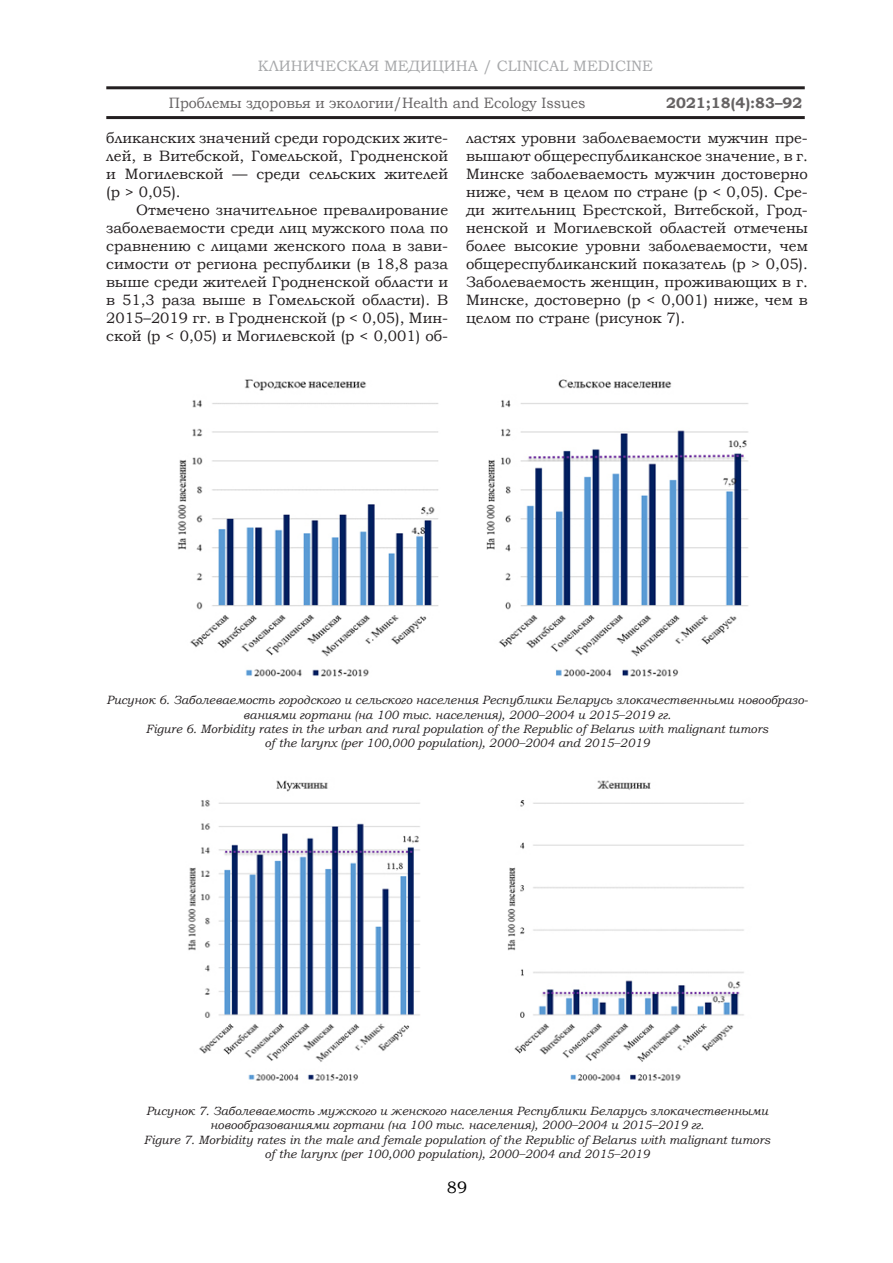
<style>
.page{position:relative;width:893px;height:1263px;background:#fff}
.page>*{position:absolute;margin:0;border:0;box-sizing:border-box;transform-origin:0 0}
.t1{font:16.5px "Bookman Old Style";color:#000}
.ТЕЛО__статья{font:15px/18px "Bookman Old Style";color:#231f20;text-align:justify}
.ТЕЛО__статья-2{font:15px "Bookman Old Style";color:#231f20;scale:.95 1}
.t2{font:15px "Bookman Old Style";color:#808285}
.t3{font:700 15px "Bookman Old Style";color:#231f20}
.Рисунок{font:italic 12px/14.4px "Bookman Old Style";color:#231f20;text-align:center}
</style>
<div class="page">
<hr style="left:106px;top:86px;width:699px;height:3px;background:#231f20">
<hr style="left:106px;top:116px;width:699px;height:3px;background:#231f20">
<img style="left:177px;top:379px;width:572px;height:298px">
<img style="left:188px;top:780px;width:556px;height:301px">
<p class="t2" style="left:258px;top:56px;width:397px">КЛИНИЧЕСКАЯ МЕДИЦИНА / CLINICAL MEDICINE</p>
<p class="ТЕЛО__статья-2" style="left:169px;top:93px;width:440px">Проблемы здоровья и экологии/Health and Ecology Issues</p>
<p class="t3" style="left:666px;top:92px;width:138px">2021;18(4):83–92</p>
<p class="ТЕЛО__статья" style="left:106px;top:129px;width:343px">бликанских значений среди городских жите&shy;лей, в Витебской, Гомельской, Гродненской и Могилевской — среди сельских жителей (p &gt; 0,05).</p>
<p class="ТЕЛО__статья" style="left:106px;top:201px;width:343px;text-indent:30px">Отмечено значительное превалирование заболеваемости среди лиц мужского пола по сравнению с лицами женского пола в зави&shy;симости от региона республики (в 18,8 раза выше среди жителей Гродненской области и в 51,3 раза выше в Гомельской области). В 2015–2019 гг. в Гродненской (p &lt; 0,05), Мин&shy;ской (p &lt; 0,05) и Могилевской (p &lt; 0,001) об-</p>
<p class="ТЕЛО__статья" style="left:466px;top:129px;width:343px">ластях уровни заболеваемости мужчин пре&shy;вышают общереспубликанское значение, в г.<br>Минске заболеваемость мужчин достоверно ниже, чем в целом по стране (p &lt; 0,05). Сре&shy;ди жительниц Брестской, Витебской, Грод&shy;ненской и Могилевской областей отмечены более высокие уровни заболеваемости, чем общереспубликанский показатель (p &gt; 0,05).<br>Заболеваемость женщин, проживающих в г.<br>Минске, достоверно (p &lt; 0,001) ниже, чем в целом по стране (рисунок 7).</p>
<p class="Рисунок" style="left:107px;top:693px;width:703px">Рисунок 6. Заболеваемость городского и сельского населения Республики Беларусь злокачественными новообразо&shy;ваниями гортани (на 100 тыс. населения), 2000–2004 и 2015–2019 гг.</p>
<p class="Рисунок" style="left:146px;top:721px;width:624px">Figure 6. Morbidity rates in the urban and rural population of the Republic of Belarus with malignant tumors of the larynx (per 100,000 population), 2000–2004 and 2015–2019</p>
<p class="Рисунок" style="left:146px;top:1103px;width:623px">Рисунок 7. Заболеваемость мужского и женского населения Республики Беларусь злокачественными новообразованиями гортани (на 100 тыс. населения), 2000–2004 и 2015–2019 гг.</p>
<p class="Рисунок" style="left:144px;top:1132px;width:628px">Figure 7. Morbidity rates in the male and female population of the Republic of Belarus with malignant tumors of the larynx (per 100,000 population), 2000–2004 and 2015–2019</p>
<p class="t1" style="left:447px;top:1176px;width:22px">89</p>
</div>
